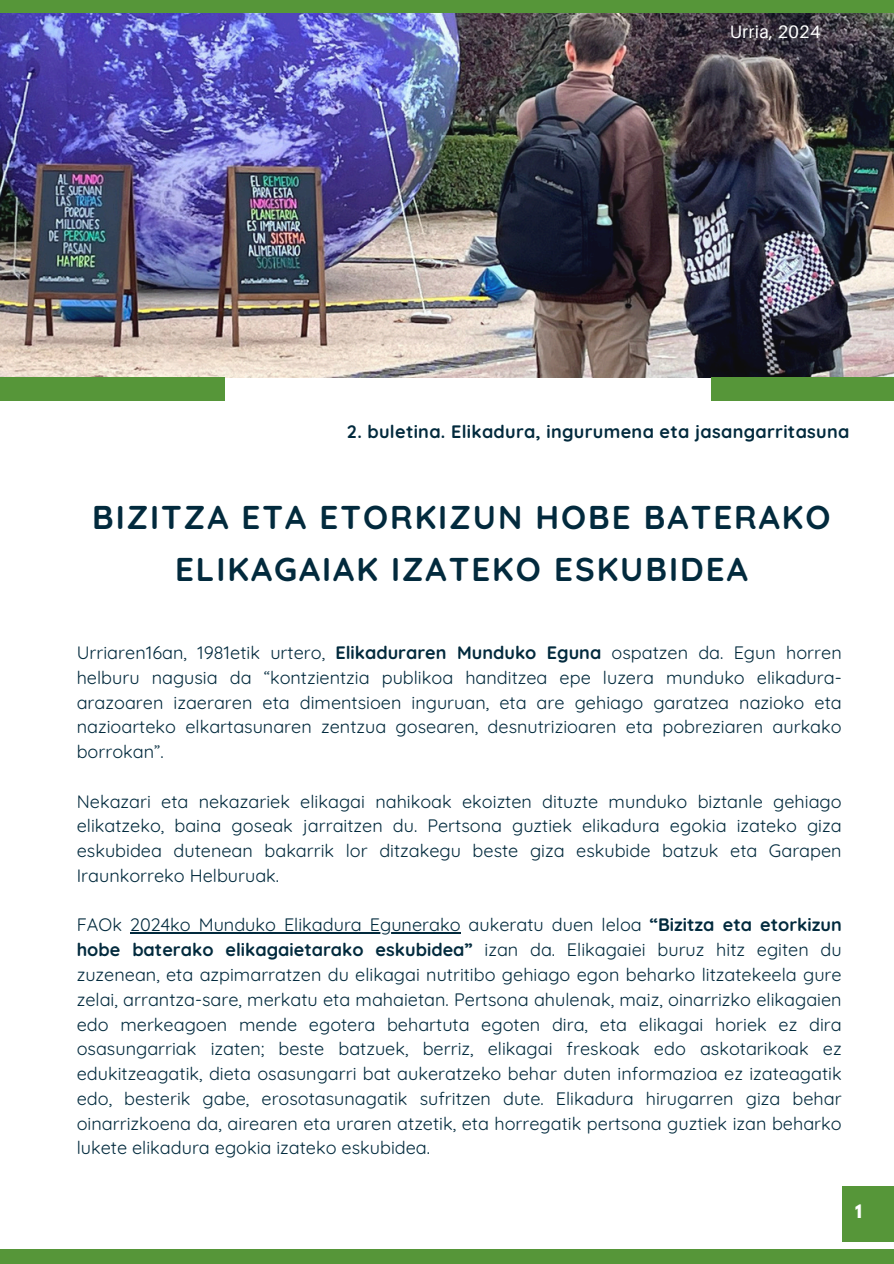
<style>
.page{position:relative;width:894px;height:1264px;background:#fff}
.page>*{position:absolute;margin:0;border:0;box-sizing:border-box;transform-origin:0 0}
.t1{font:700 33px/51.8px "Quicksand";letter-spacing:.06em;color:#022a3d;text-align:center}
.t2{font:18px/24.8px "Quicksand";color:#022a3d;text-align:justify}
.t3{font:700 18px "Quicksand";letter-spacing:.015em;color:#022a3d}
.t4{font:18px "Aileron";letter-spacing:.015em;color:#fff}
.t5{font:700 16.5px "League Spartan";color:#fff}
.s1{font-weight:700}
</style>
<div class="page">
<img style="left:0;top:12px;width:893px;height:365px">
<div style="left:0;top:377px;width:224px;height:23px;background:#569639"></div>
<div style="left:711px;top:377px;width:182px;height:23px;background:#569639"></div>
<div style="left:0;top:0;width:893px;height:12px;background:#569639"></div>
<div style="left:0;top:1249px;width:893px;height:14px;background:#569639"></div>
<div style="left:841px;top:1186px;width:52px;height:55px;background:#569639"></div>
<hr style="left:130px;top:932px;width:330px;height:1px;background:#022a3d">
<h2 class="t4" style="left:729px;top:21px;width:92px">Urria, 2024</h2>
<p class="t3" style="left:346px;top:420px;width:504px">2. buletina. Elikadura, ingurumena eta jasangarritasuna</p>
<h1 class="t1" style="left:92px;top:490px;width:739px">BIZITZA ETA ETORKIZUN HOBE BATERAKO<br>ELIKAGAIAK IZATEKO ESKUBIDEA</h1>
<p class="t2" style="left:77px;top:640px;width:766px">Urriaren16an, 1981etik urtero, <span class="s1">Elikaduraren Munduko Eguna</span> ospatzen da. Egun horren helburu nagusia da “kontzientzia publikoa handitzea epe luzera munduko elikadura&shy;arazoaren izaeraren eta dimentsioen inguruan, eta are gehiago garatzea nazioko eta nazioarteko elkartasunaren zentzua gosearen, desnutrizioaren eta pobreziaren aurkako borrokan”.</p>
<p class="t2" style="left:77px;top:788px;width:766px">Nekazari eta nekazariek elikagai nahikoak ekoizten dituzte munduko biztanle gehiago elikatzeko, baina goseak jarraitzen du. Pertsona guztiek elikadura egokia izateko giza eskubidea dutenean bakarrik lor ditzakegu beste giza eskubide batzuk eta Garapen Iraunkorreko Helburuak.</p>
<p class="t2" style="left:77px;top:912px;width:766px">FAOk 2024ko Munduko Elikadura Egunerako aukeratu duen leloa <span class="s1">“Bizitza eta etorkizun</span></p>
<p class="t2" style="left:77px;top:937px;width:766px"><span class="s1">hobe baterako elikagaietarako eskubidea”</span> izan da. Elikagaiei buruz hitz egiten du zuzenean, eta azpimarratzen du elikagai nutritibo gehiago egon beharko litzatekeela gure zelai, arrantza-sare, merkatu eta mahaietan. Pertsona ahulenak, maiz, oinarrizko elikagaien edo merkeagoen mende egotera behartuta egoten dira, eta elikagai horiek ez dira osasungarriak izaten; beste batzuek, berriz, elikagai freskoak edo askotarikoak ez edukitzeagatik, dieta osasungarri bat aukeratzeko behar duten informazioa ez izateagatik edo, besterik gabe, erosotasunagatik sufritzen dute. Elikadura hirugarren giza behar oinarrizkoena da, airearen eta uraren atzetik, eta horregatik pertsona guztiek izan beharko lukete elikadura egokia izateko eskubidea.</p>
<p class="t5" style="left:855px;top:1203px;width:8px">1</p>
</div>
